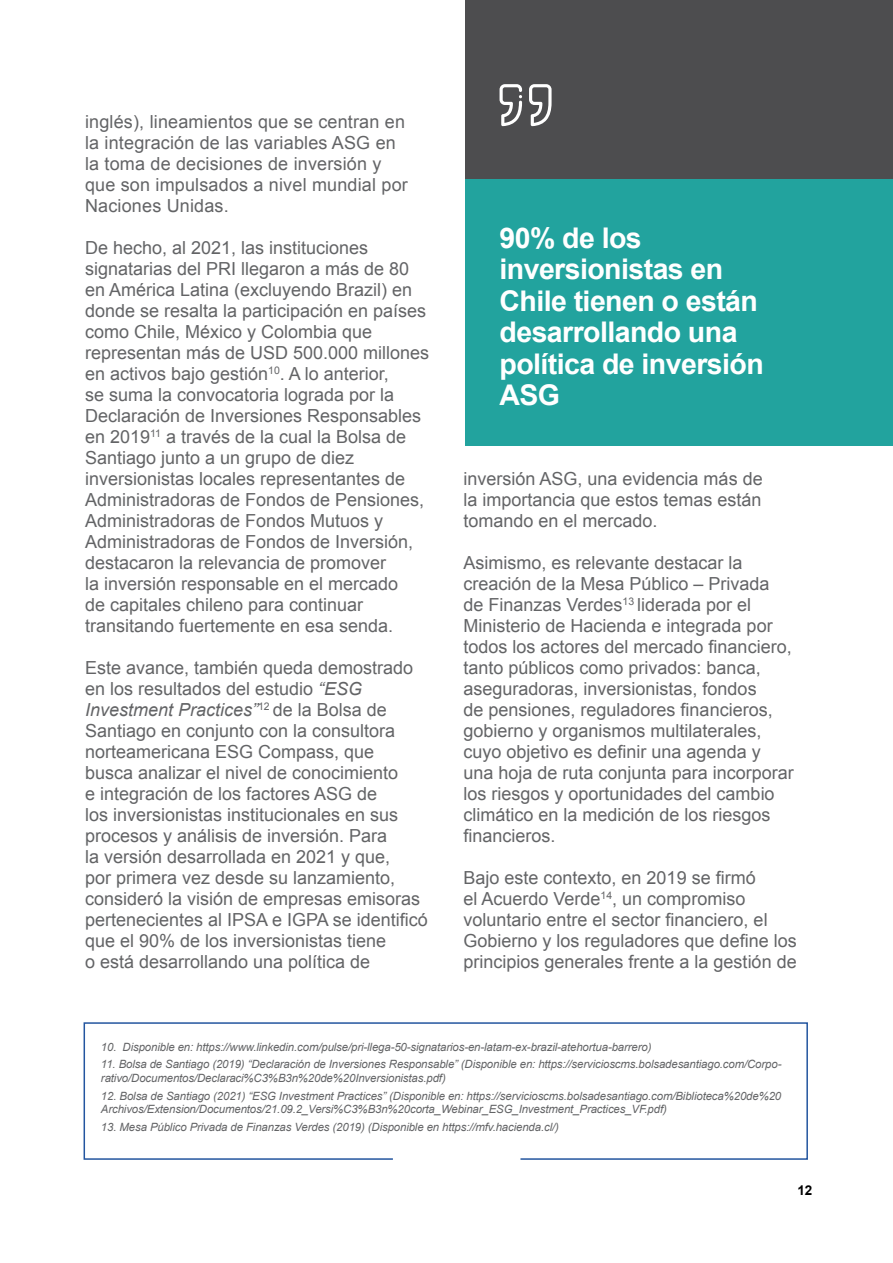
<style>
.page{position:relative;width:893px;height:1263px;background:#fff}
.page>*{position:absolute;margin:0;border:0;box-sizing:border-box;transform-origin:0 0}
.t1{font:700 28.5px/31.5px "Arial";letter-spacing:-.02em;color:#fff}
.t2{font:18px/21px "Arial";color:#636466}
.t3{font:700 13.5px "Arial";color:#000}
.t4{font:italic 11.4px/13.5px "Arial";letter-spacing:-.01em;color:#636466}
.s1{font-style:italic}
</style>
<div class="page">
<svg style="left:83px;top:1022px;width:725px;height:138px"></svg>
<div style="left:465px;top:0;width:428px;height:445px;background:#22a39e"></div>
<div style="left:465px;top:0;width:428px;height:179px;background:#4d4d4f"></div>
<svg style="left:529px;top:84px;width:23px;height:42px"></svg>
<svg style="left:500px;top:84px;width:22px;height:42px"></svg>
<p class="t2" style="left:85px;top:111px;width:324px">inglés), lineamientos que se centran en la integración de las variables ASG en la toma de decisiones de inversión y que son impulsados a nivel mundial por Naciones Unidas.</p>
<p class="t2" style="left:85px;top:237px;width:346px">De hecho, al 2021, las instituciones signatarias del PRI llegaron a más de 80 en América Latina (excluyendo Brazil) en donde se resalta la participación en países como Chile, México y Colombia que representan más de USD 500.000 millones en activos bajo gestión<sup>10</sup>. A lo anterior,<br>se suma la convocatoria lograda por la Declaración de Inversiones Responsables en 2019<sup>11</sup> a través de la cual la Bolsa de Santiago junto a un grupo de diez inversionistas locales representantes de Administradoras de Fondos de Pensiones, Administradoras de Fondos Mutuos y Administradoras de Fondos de Inversión, destacaron la relevancia de promover<br>la inversión responsable en el mercado<br>de capitales chileno para continuar transitando fuertemente en esa senda.</p>
<p class="t2" style="left:85px;top:657px;width:344px">Este avance, también queda demostrado en los resultados del estudio <span class="s1">“ESG Investment Practices”</span><sup>12</sup> de la Bolsa de Santiago en conjunto con la consultora norteamericana ESG Compass, que<br>busca analizar el nivel de conocimiento<br>e integración de los factores ASG de<br>los inversionistas institucionales en sus procesos y análisis de inversión. Para<br>la versión desarrollada en 2021 y que,<br>por primera vez desde su lanzamiento, consideró la visión de empresas emisoras pertenecientes al IPSA e IGPA se identificó que el 90% de los inversionistas tiene<br>o está desarrollando una política de</p>
<h1 class="t1" style="left:500px;top:223px;width:266px">90% de los inversionistas en<br>Chile tienen o están desarrollando una política de inversión<br>ASG</h1>
<p class="t2" style="left:463px;top:468px;width:301px;text-align:justify">inversión ASG, una evidencia más de la importancia que estos temas están tomando en el mercado.</p>
<p class="t2" style="left:463px;top:552px;width:332px">Asimismo, es relevante destacar la creación de la Mesa Público – Privada de Finanzas Verdes<sup>13</sup> liderada por el Ministerio de Hacienda e integrada por todos los actores del mercado financiero, tanto públicos como privados: banca, aseguradoras, inversionistas, fondos<br>de pensiones, reguladores financieros, gobierno y organismos multilaterales, cuyo objetivo es definir una agenda y una hoja de ruta conjunta para incorporar los riesgos y oportunidades del cambio climático en la medición de los riesgos financieros.</p>
<p class="t2" style="left:463px;top:867px;width:335px">Bajo este contexto, en 2019 se firmó<br>el Acuerdo Verde<sup>14</sup>, un compromiso voluntario entre el sector financiero, el Gobierno y los reguladores que define los principios generales frente a la gestión de</p>
<p class="t4" style="left:101px;top:1040px;width:552px">10. Disponible en: https://www.linkedin.com/pulse/pri-llega-50-signatarios-en-latam-ex-brazil-atehortua-barrero)</p>
<p class="t4" style="left:101px;top:1058px;width:682px">11. Bolsa de Santiago (2019) “Declaración de Inversiones Responsable” (Disponible en: https://servicioscms.bolsadesantiago.com/Corpo&shy;rativo/Documentos/Declaraci%C3%B3n%20de%20Inversionistas.pdf)</p>
<p class="t4" style="left:101px;top:1089px;width:682px">12. Bolsa de Santiago (2021) “ESG Investment Practices” (Disponible en: https://servicioscms.bolsadesantiago.com/Biblioteca%20de%20<br>Archivos/Extension/Documentos/21.09.2_Versi%C3%B3n%20corta_Webinar_ESG_Investment_Practices_VF.pdf)</p>
<p class="t4" style="left:101px;top:1120px;width:459px">13. Mesa Público Privada de Finanzas Verdes (2019) (Disponible en https://mfv.hacienda.cl/)</p>
<p class="t3" style="left:797px;top:1182px;width:17px">12</p>
</div>
